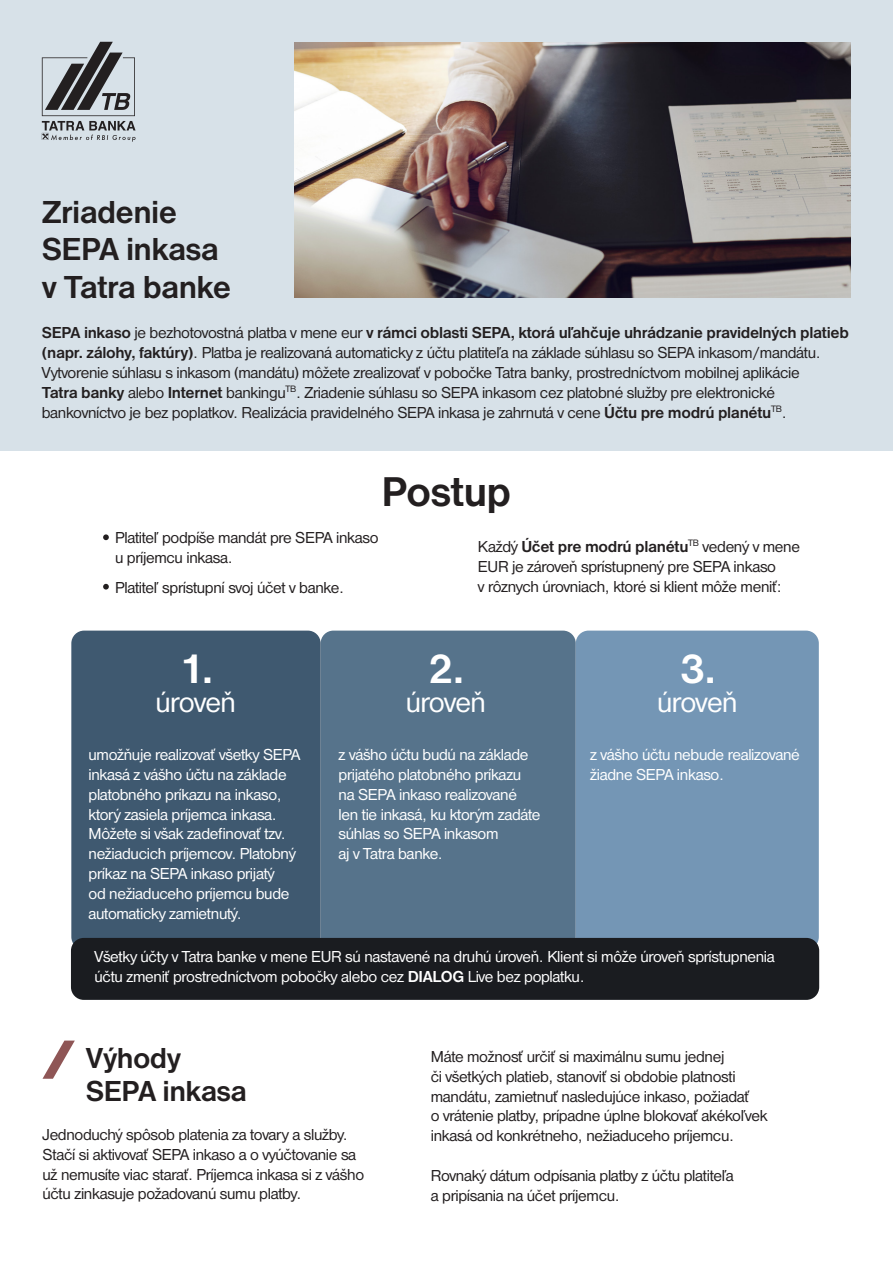
<style>
.page{position:relative;width:893px;height:1263px;background:#fff}
.page>*{position:absolute;margin:0;border:0;box-sizing:border-box;transform-origin:0 0}
.t1{font:700 43.2px "Nimbus Sans DOT";letter-spacing:-.02em;color:#231f20}
.t2{font:700 43.2px "Nimbus Sans DOT";color:#fff}
.t3{font:700 33px "Nimbus Sans DOT";letter-spacing:-.02em;color:#231f20}
.t4{font:30px "Nimbus Sans DOT";letter-spacing:-.025em;color:#fff}
.t5{font:700 30px "Nimbus Sans DOT";letter-spacing:-.02em;color:#231f20}
.t6{font:16.5px/19.8px "Nimbus Sans DOT";letter-spacing:-.02em;color:#231f20}
.t7{font:16.5px/19.8px "Nimbus Sans DOT";letter-spacing:-.02em;color:#fff}
.t8{font:700 16.5px "Nimbus Sans DOT";letter-spacing:-.02em;color:#231f20}
.s1{font-weight:400}
.s2{font-weight:700}
</style>
<div class="page">
<div style="left:321px;top:631px;width:255px;height:318px;background:#56738b;border-radius:13px"></div>
<div style="left:71px;top:631px;width:250px;height:318px;background:#3f5970;border-radius:13px"></div>
<div style="left:576px;top:631px;width:243px;height:318px;background:#7496b5;border-radius:13px"></div>
<div style="left:71px;top:938px;width:748px;height:62px;background:#1a1c20;border-radius:13px"></div>
<svg style="left:103px;top:534px;width:6px;height:6px"></svg>
<svg style="left:103px;top:584px;width:6px;height:5px"></svg>
<svg style="left:43px;top:1040px;width:32px;height:39px"></svg>
<div style="left:0;top:0;width:893px;height:451px;background:#d7e1e8"></div>
<img style="left:294px;top:43px;width:556px;height:255px">
<svg style="left:42px;top:42px;width:94px;height:100px"></svg>
<p class="t3" style="left:42px;top:193px;width:137px">Zriadenie</p>
<p class="t3" style="left:42px;top:231px;width:179px">SEPA inkasa</p>
<p class="t3" style="left:42px;top:268px;width:191px">v Tatra banke</p>
<p class="t8" style="left:42px;top:324px;width:809px">SEPA inkaso <span class="s1">je bezhotovostná platba v mene eur</span> v rámci oblasti SEPA, ktorá uľahčuje uhrádzanie pravidelných platieb</p>
<p class="t6" style="left:42px;top:343px;width:780px"><span class="s2">(napr. zálohy, faktúry)</span>. Platba je realizovaná automaticky z účtu platiteľa na základe súhlasu so SEPA inkasom/mandátu.<br>Vytvorenie súhlasu s inkasom (mandátu) môžete zrealizovať v pobočke Tatra banky, prostredníctvom mobilnej aplikácie</p>
<p class="t6" style="left:42px;top:383px;width:746px"><span class="s2">Tatra banky</span> alebo <span class="s2">Internet</span> bankingu<sup>TB</sup>. Zriadenie súhlasu so SEPA inkasom cez platobné služby pre elektronické bankovníctvo je bez poplatkov. Realizácia pravidelného SEPA inkasa je zahrnutá v cene <span class="s2">Účtu pre modrú planétu</span><sup>TB</sup>.</p>
<p class="t1" style="left:382px;top:467px;width:131px">Postup</p>
<p class="t6" style="left:115px;top:528px;width:265px">Platiteľ podpíše mandát pre SEPA inkaso</p>
<p class="t6" style="left:115px;top:547px;width:119px">u príjemcu inkasa.</p>
<p class="t6" style="left:115px;top:578px;width:230px">Platiteľ sprístupní svoj účet v banke.</p>
<p class="t2" style="left:178px;top:645px;width:36px">1.</p>
<p class="t4" style="left:156px;top:685px;width:82px">úroveň</p>
<p class="t6" style="left:478px;top:537px;width:324px">Každý <span class="s2">Účet pre modrú planétu</span><sup>TB</sup> vedený v mene<br>EUR je zároveň sprístupnený pre SEPA inkaso</p>
<p class="t6" style="left:478px;top:576px;width:305px">v rôznych úrovniach, ktoré si klient môže meniť:</p>
<p class="t2" style="left:427px;top:645px;width:38px">2.</p>
<p class="t4" style="left:406px;top:685px;width:82px">úroveň</p>
<p class="t2" style="left:679px;top:645px;width:38px">3.</p>
<p class="t4" style="left:657px;top:685px;width:82px">úroveň</p>
<p class="t7" style="left:89px;top:745px;width:213px">umožňuje realizovať všetky SEPA inkasá z vášho účtu na základe platobného príkazu na inkaso, ktorý zasiela príjemca inkasa.<br>Môžete si však zadefinovať tzv. nežiaducich príjemcov. Platobný príkaz na SEPA inkaso prijatý<br>od nežiaduceho príjemcu bude automaticky zamietnutý.</p>
<p class="t7" style="left:339px;top:745px;width:191px">z vášho účtu budú na základe prijatého platobného príkazu</p>
<p class="t7" style="left:339px;top:784px;width:180px">na SEPA inkaso realizované</p>
<p class="t7" style="left:339px;top:804px;width:203px">len tie inkasá, ku ktorým zadáte súhlas so SEPA inkasom</p>
<p class="t7" style="left:339px;top:844px;width:106px">aj v Tatra banke.</p>
<p class="t7" style="left:590px;top:745px;width:211px">z vášho účtu nebude realizované žiadne SEPA inkaso.</p>
<p class="t7" style="left:95px;top:947px;width:682px">Všetky účty v Tatra banke v mene EUR sú nastavené na druhú úroveň. Klient si môže úroveň sprístupnenia účtu zmeniť prostredníctvom pobočky alebo cez <span class="s2">DIALOG</span> Live bez poplatku.</p>
<p class="t5" style="left:86px;top:1041px;width:97px">Výhody</p>
<p class="t5" style="left:86px;top:1074px;width:163px">SEPA inkasa</p>
<p class="t6" style="left:43px;top:1125px;width:323px">Jednoduchý spôsob platenia za tovary a služby.<br>Stačí si aktivovať SEPA inkaso a o vyúčtovanie sa už nemusíte viac starať. Príjemca inkasa si z vášho účtu zinkasuje požadovanú sumu platby.</p>
<p class="t6" style="left:431px;top:1047px;width:295px">Máte možnosť určiť si maximálnu sumu jednej</p>
<p class="t6" style="left:431px;top:1067px;width:320px">či všetkých platieb, stanoviť si obdobie platnosti mandátu, zamietnuť nasledujúce inkaso, požiadať</p>
<p class="t6" style="left:431px;top:1106px;width:338px">o vrátenie platby, prípadne úplne blokovať akékoľvek inkasá od konkrétneho, nežiaduceho príjemcu.</p>
<p class="t6" style="left:431px;top:1166px;width:304px">Rovnaký dátum odpísania platby z účtu platiteľa</p>
<p class="t6" style="left:431px;top:1185px;width:190px">a pripísania na účet príjemcu.</p>
</div>
